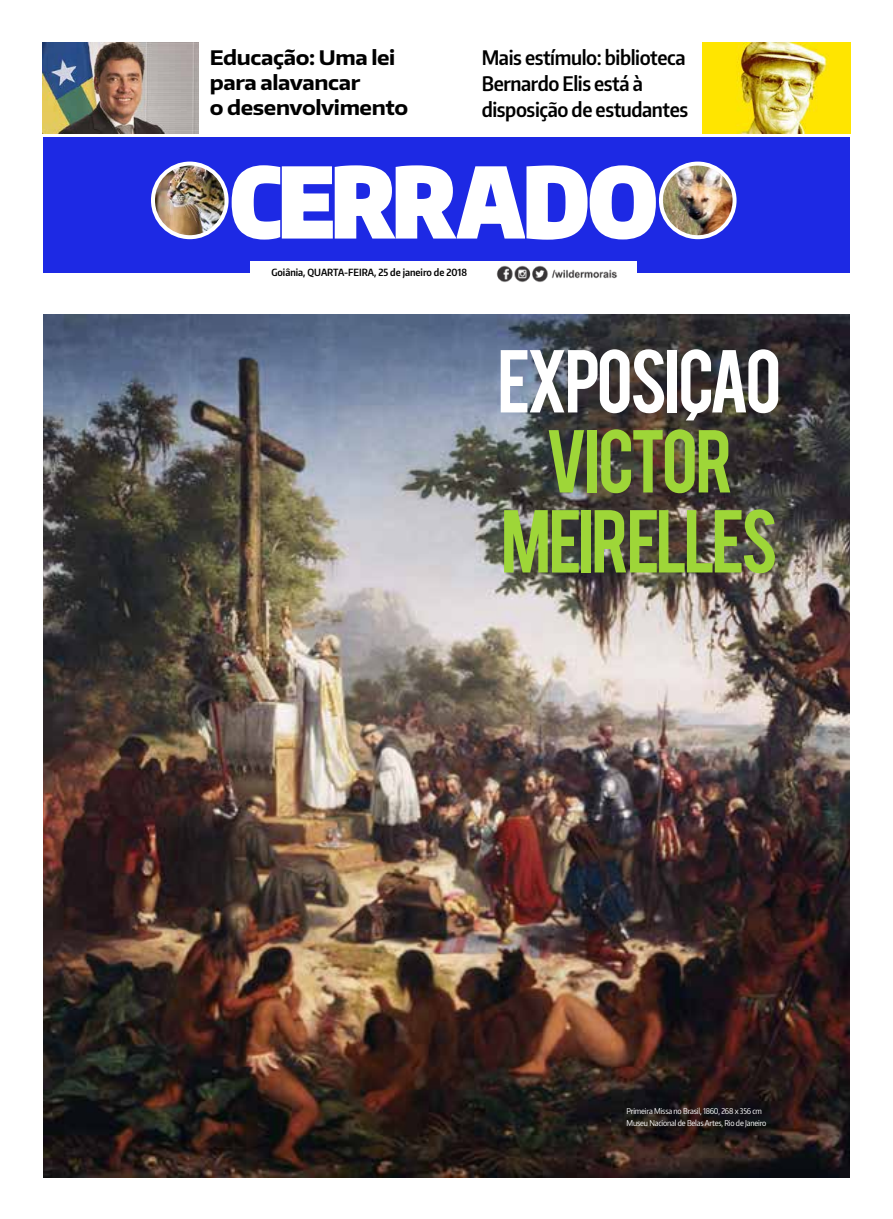
<style>
.page{position:relative;width:893px;height:1219px;background:#fff}
.page>*{position:absolute;margin:0;border:0;box-sizing:border-box;transform-origin:0 0}
.t1{font:900 94.6px "Encode Sans Condensed";letter-spacing:-.015em;color:#fff}
.t2{font:70px/80px "Bebas";letter-spacing:-.06em;color:#9ed638;text-align:center}
.t3{font:70px "Bebas";letter-spacing:-.05em;color:#fff}
.t4{font:600 20px/26px "Encode Sans Condensed";letter-spacing:-.02em;color:#000}
.t5{font:700 20px/25px "Encode Sans Wide";letter-spacing:-.02em;color:#000}
.t6{font:600 9.9px "Encode Sans Condensed";color:#000}
.t7{font:8px/12px "Encode Sans Condensed";letter-spacing:-.02em;color:#fff}
</style>
<div class="page">
<img style="left:43px;top:315px;width:807px;height:862px">
<div style="left:43px;top:137px;width:807px;height:136px;background:#1d29e4"></div>
<svg style="left:231px;top:165px;width:425px;height:75px"></svg>
<div style="left:250px;top:261px;width:386px;height:24px;background:#fff"></div>
<img style="left:496px;top:265px;width:121px;height:17px">
<img style="left:43px;top:43px;width:155px;height:90px">
<svg style="left:686px;top:408px;width:14px;height:12px"></svg>
<img style="left:703px;top:43px;width:147px;height:90px">
<img style="left:661px;top:164px;width:73px;height:73px;border-radius:37px">
<div style="left:659px;top:162px;width:77px;height:77px;border:4px solid #fff;border-radius:50%"></div>
<img style="left:153px;top:164px;width:74px;height:73px;border-radius:37px">
<div style="left:151px;top:162px;width:78px;height:77px;border:4px solid #fff;border-radius:50%"></div>
<h3 class="t5" style="left:210px;top:44px;width:200px">Educação: Uma lei para alavancar<br>o desenvolvimento</h3>
<h3 class="t4" style="left:482px;top:43px;width:208px">Mais estímulo: biblioteca<br>Bernardo Elis está à disposição de estudantes</h3>
<h1 class="t1" style="left:230px;top:140px;width:429px">CERRADO</h1>
<p class="t6" style="left:271px;top:266px;width:197px">Goiânia, QUARTA-FEIRA, 25 de janeiro de 2018</p>
<h2 class="t3" style="left:497px;top:330px;width:285px">EXPOSICAO</h2>
<h2 class="t2" style="left:501px;top:417px;width:279px">VICTOR<br>MEIRELLES</h2>
<p class="t7" style="left:626px;top:1104px;width:141px">Primeira Missa no Brasil, 1860, 268 x 356 cm<br>Museu Nacional de Belas Artes, Rio de Janeiro</p>
</div>
